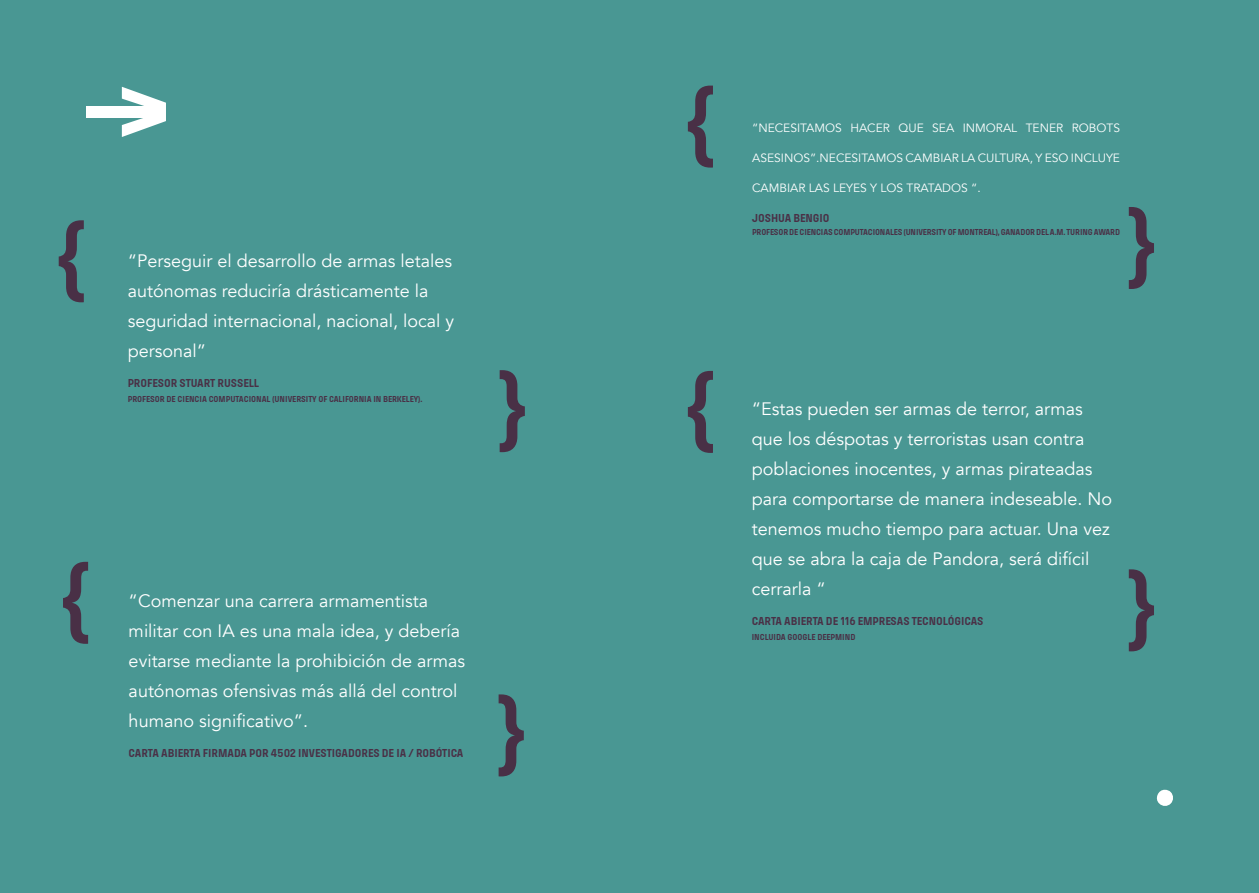
<style>
.page{position:relative;width:1259px;height:893px;background:#499793}
.page>*{position:absolute;margin:0;border:0;box-sizing:border-box;transform-origin:0 0}
.t1{font:700 105px "Pilcrow";color:#493046}
.t2{font:700 105px "Pilcrow";color:#fff;scale:3 1}
.t3{font:700 105px "Pilcrow";color:#fff}
.t4{font:18px/30px "Avenir";color:#fff}
.t5{font:700 12px "Pilcrow";color:#493046}
.t6{font:12px "Avenir";color:#fff}
.t7{font:700 9px "Pilcrow";letter-spacing:-.01em;color:#493046}
</style>
<div class="page">
<h1 class="t2" style="left:71px;top:55px;width:37px">-&gt;</h1>
<h1 class="t1" style="left:56px;top:202px;width:30px">{</h1>
<p class="t4" style="left:128px;top:246px;width:328px">“Perseguir el desarrollo de armas letales autónomas reduciría drásticamente la seguridad internacional, nacional, local y personal”</p>
<p class="t5" style="left:128px;top:377px;width:133px">PROFESOR STUART RUSSELL</p>
<p class="t7" style="left:128px;top:394px;width:296px">PROFESOR DE CIENCIA COMPUTACIONAL (UNIVERSITY OF CALIFORNIA IN BERKELEY).</p>
<h1 class="t1" style="left:498px;top:351px;width:30px">}</h1>
<h1 class="t1" style="left:61px;top:543px;width:30px">{</h1>
<p class="t4" style="left:129px;top:586px;width:338px">“Comenzar una carrera armamentista militar con IA es una mala idea, y debería evitarse mediante la prohibición de armas autónomas ofensivas más allá del control humano significativo”.</p>
<p class="t5" style="left:129px;top:747px;width:336px">CARTA ABIERTA FIRMADA POR 4502 INVESTIGADORES DE IA / ROBÓTICA</p>
<h1 class="t1" style="left:497px;top:676px;width:30px">}</h1>
<h1 class="t1" style="left:685px;top:67px;width:30px">{</h1>
<h1 class="t1" style="left:685px;top:352px;width:30px">{</h1>
<p class="t6" style="left:752px;top:121px;width:369px">“NECESITAMOS HACER QUE SEA INMORAL TENER ROBOTS</p>
<p class="t6" style="left:752px;top:151px;width:369px">ASESINOS”.NECESITAMOS CAMBIAR LA CULTURA, Y ESO INCLUYE</p>
<p class="t6" style="left:752px;top:181px;width:230px">CAMBIAR LAS LEYES Y LOS TRATADOS “.</p>
<p class="t5" style="left:752px;top:212px;width:79px">JOSHUA BENGIO</p>
<p class="t7" style="left:752px;top:228px;width:369px">PROFESOR DE CIENCIAS COMPUTACIONALES (UNIVERSITY OF MONTREAL), GANADOR DEL A.M. TURING AWARD</p>
<h1 class="t1" style="left:1127px;top:188px;width:30px">}</h1>
<p class="t4" style="left:752px;top:394px;width:362px">“Estas pueden ser armas de terror, armas que los déspotas y terroristas usan contra poblaciones inocentes, y armas pirateadas para comportarse de manera indeseable. No tenemos mucho tiempo para actuar. Una vez que se abra la caja de Pandora, será difícil cerrarla “</p>
<p class="t5" style="left:752px;top:615px;width:233px">CARTA ABIERTA DE 116 EMPRESAS TECNOLÓGICAS</p>
<p class="t7" style="left:752px;top:633px;width:105px">INCLUIDA GOOGLE DEEPMIND</p>
<h1 class="t1" style="left:1127px;top:551px;width:30px">}</h1>
<h1 class="t3" style="left:1153px;top:717px;width:25px">.</h1>
</div>
